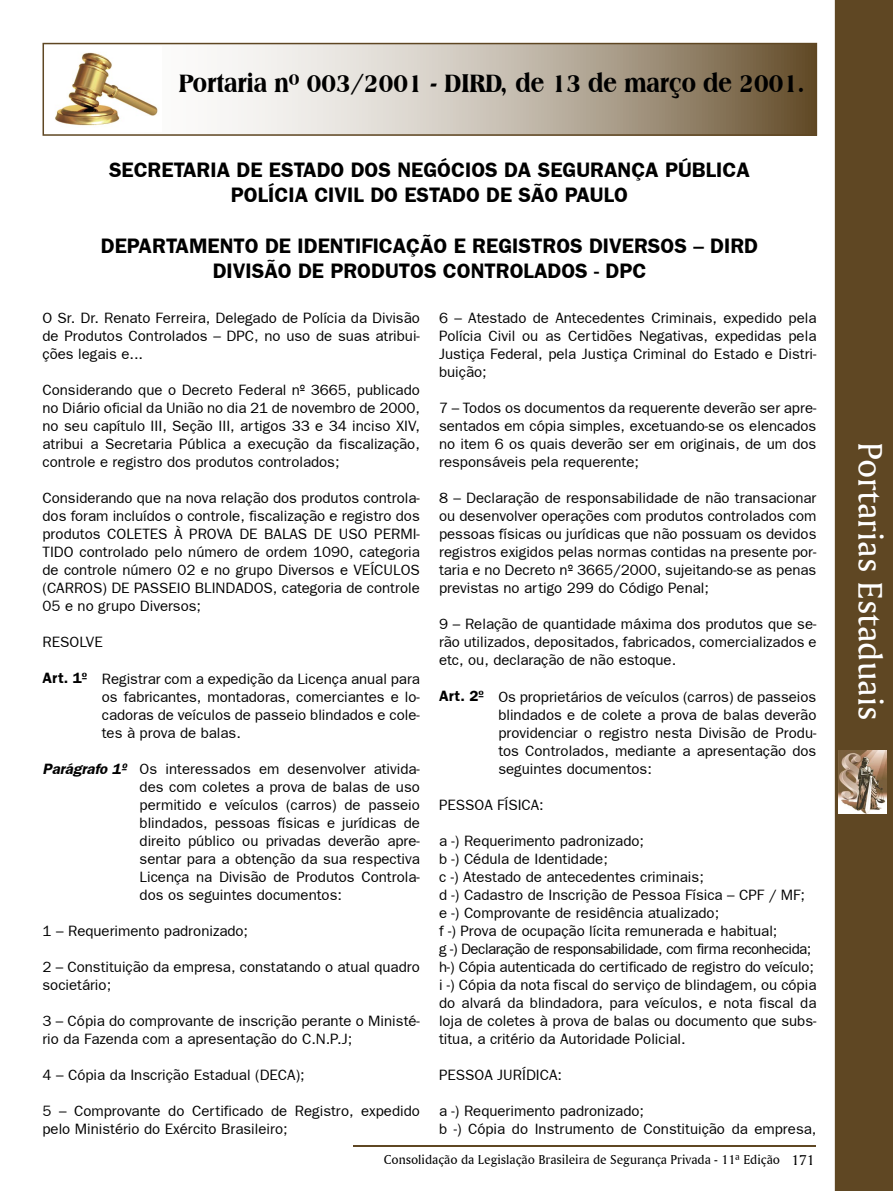
<style>
.page{position:relative;width:893px;height:1191px;background:#fff}
.page>*{position:absolute;margin:0;border:0;box-sizing:border-box;transform-origin:0 0}
.t1{font:36px "Amerigo BT Roman A";color:#fff}
.t2{font:800 condensed 27px "Americana BT";color:#000}
.t3{font:700 21px/25.2px "Frankfurt Gothic";color:#000;text-align:center}
.t4{font:15px/18px "Frankfurt Gothic Plain";color:#000;text-align:justify}
.t5{font:700 15px "Frankfurt Gothic";color:#000}
.t6{font:italic 700 15px "Frankfurt Gothic";color:#000}
.t7{font:13.5px "Amerigo BT Roman A";color:#000}
.s1{font-size:15px}
</style>
<div class="page">
<div style="left:835px;top:0;width:58px;height:1191px;background:#5f4723"></div>
<hr style="left:354px;top:1145px;width:462px;height:2px;background:#5f4723">
<img style="left:839px;top:750px;width:47px;height:63px">
<svg style="left:43px;top:43px;width:774px;height:93px"></svg>
<img style="left:49px;top:46px;width:113px;height:85px">
<h2 class="t2" style="left:179px;top:66px;width:628px">Portaria nº 003/2001 - DIRD, de 13 de março de 2001.</h2>
<h3 class="t3" style="left:109px;top:156px;width:642px">SECRETARIA DE ESTADO DOS NEGÓCIOS DA SEGURANÇA PÚBLICA<br>POLÍCIA CIVIL DO ESTADO DE SÃO PAULO</h3>
<h3 class="t3" style="left:101px;top:232px;width:659px">DEPARTAMENTO DE IDENTIFICAÇÃO E REGISTROS DIVERSOS – DIRD<br>DIVISÃO DE PRODUTOS CONTROLADOS - DPC</h3>
<p class="t4" style="left:43px;top:309px;width:379px">O Sr. Dr. Renato Ferreira, Delegado de Polícia da Divisão de Produtos Controlados – DPC, no uso de suas atribui&shy;ções legais e...</p>
<p class="t4" style="left:43px;top:381px;width:379px">Considerando que o Decreto Federal nº 3665, publicado no Diário oficial da União no dia 21 de novembro de 2000, no seu capítulo III, Seção III, artigos 33 e 34 inciso XIV, atribui a Secretaria Pública a execução da fiscalização, controle e registro dos produtos controlados;</p>
<p class="t4" style="left:43px;top:489px;width:379px">Considerando que na nova relação dos produtos controla&shy;dos foram incluídos o controle, fiscalização e registro dos produtos COLETES À PROVA DE BALAS DE USO PERMI-TIDO controlado pelo número de ordem 1090, categoria de controle número 02 e no grupo Diversos e VEÍCULOS (CARROS) DE PASSEIO BLINDADOS, categoria de controle 05 e no grupo Diversos;</p>
<p class="t4" style="left:43px;top:633px;width:62px">RESOLVE</p>
<p class="t4" style="left:102px;top:669px;width:320px">Registrar com a expedição da Licença anual para os fabricantes, montadoras, comerciantes e lo&shy;cadoras de veículos de passeio blindados e cole&shy;tes à prova de balas.</p>
<p class="t4" style="left:140px;top:759px;width:282px">Os interessados em desenvolver ativida&shy;des com coletes a prova de balas de uso permitido e veículos (carros) de passeio blindados, pessoas físicas e jurídicas de direito público ou privadas deverão apre&shy;sentar para a obtenção da sua respectiva Licença na Divisão de Produtos Controla&shy;dos os seguintes documentos:</p>
<p class="t4" style="left:43px;top:921px;width:207px">1 – Requerimento padronizado;</p>
<p class="t4" style="left:43px;top:957px;width:379px">2 – Constituição da empresa, constatando o atual quadro societário;</p>
<p class="t4" style="left:43px;top:1011px;width:379px">3 – Cópia do comprovante de inscrição perante o Ministé&shy;rio da Fazenda com a apresentação do C.N.P.J;</p>
<p class="t4" style="left:43px;top:1065px;width:264px">4 – Cópia da Inscrição Estadual (DECA);</p>
<p class="t4" style="left:43px;top:1101px;width:379px">5 – Comprovante do Certificado de Registro, expedido pelo Ministério do Exército Brasileiro;</p>
<p class="t5" style="left:43px;top:669px;width:46px">Art. 1º</p>
<p class="t6" style="left:43px;top:760px;width:85px">Parágrafo 1º</p>
<p class="t4" style="left:439px;top:309px;width:379px">6 – Atestado de Antecedentes Criminais, expedido pela Polícia Civil ou as Certidões Negativas, expedidas pela Justiça Federal, pela Justiça Criminal do Estado e Distri&shy;buição;</p>
<p class="t4" style="left:439px;top:399px;width:379px">7 – Todos os documentos da requerente deverão ser apre&shy;sentados em cópia simples, excetuando-se os elencados no item 6 os quais deverão ser em originais, de um dos responsáveis pela requerente;</p>
<p class="t4" style="left:439px;top:489px;width:379px">8 – Declaração de responsabilidade de não transacionar ou desenvolver operações com produtos controlados com pessoas físicas ou jurídicas que não possuam os devidos registros exigidos pelas normas contidas na presente por&shy;taria e no Decreto nº 3665/2000, sujeitando-se as penas previstas no artigo 299 do Código Penal;</p>
<p class="t4" style="left:439px;top:615px;width:379px">9 – Relação de quantidade máxima dos produtos que se&shy;rão utilizados, depositados, fabricados, comercializados e etc, ou, declaração de não estoque.</p>
<p class="t4" style="left:498px;top:687px;width:320px">Os proprietários de veículos (carros) de passeios blindados e de colete a prova de balas deverão providenciar o registro nesta Divisão de Produ&shy;tos Controlados, mediante a apresentação dos seguintes documentos:</p>
<p class="t4" style="left:439px;top:795px;width:106px">PESSOA FÍSICA:</p>
<p class="t4" style="left:439px;top:831px;width:379px;text-align:left">a -) Requerimento padronizado;<br>b -) Cédula de Identidade;<br>c -) Atestado de antecedentes criminais;<br>d -) Cadastro de Inscrição de Pessoa Física – CPF / MF; e -) Comprovante de residência atualizado;<br>f -) Prova de ocupação lícita remunerada e habitual;<br>g -) Declaração de responsabilidade, com firma reconhecida; h-) Cópia autenticada do certificado de registro do veículo; i -) Cópia da nota fiscal do serviço de blindagem, ou cópia do alvará da blindadora, para veículos, e nota fiscal da loja de coletes à prova de balas ou documento que subs&shy;titua, a critério da Autoridade Policial.</p>
<p class="t4" style="left:439px;top:1065px;width:125px">PESSOA JURÍDICA:</p>
<p class="t4" style="left:439px;top:1101px;width:379px">a -) Requerimento padronizado;<br>b -) Cópia do Instrumento de Constituição da empresa,</p>
<p class="t5" style="left:439px;top:687px;width:46px">Art. 2º</p>
<p class="t7" style="left:384px;top:1151px;width:432px">Consolidação da Legislação Brasileira de Segurança Privada - 11ª Edição <span class="s1">171</span></p>
<h1 class="t1" style="left:892px;top:442px;width:280px;rotate:90deg">Portarias Estaduais</h1>
</div>
